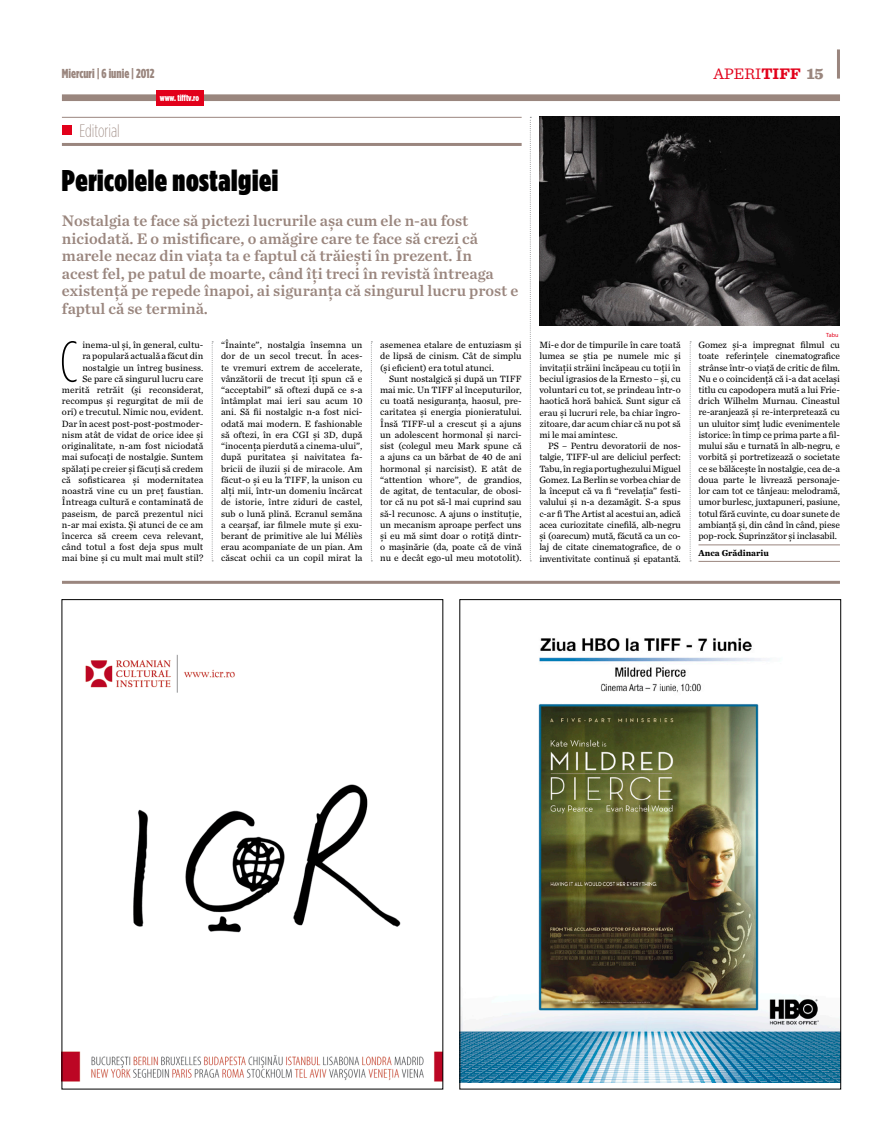
<style>
.page{position:relative;width:893px;height:1134px;background:#fff}
.page>*{position:absolute;margin:0;border:0;box-sizing:border-box;transform-origin:0 0}
.t1{font:200 57.6px "Gotham Condensed";color:#000}
.t2{font:900 30px "Gotham Condensed";letter-spacing:.02em;color:#000}
.t3{font:200 18px "Gotham Condensed";color:#9a867e}
.t4{font:16px/17.5px "Chronicle Text G2 Semi";color:#9a867e}
.t5{font:16px "Sentinel";color:#e2001a}
.t6{font:900 13px "Gotham Condensed";color:#9a867e}
.t7{font:9.5px/11.2px "Chronicle Text G2";letter-spacing:.005em;color:#000;text-align:justify}
.t8{font:700 9px "Chronicle Text G2";color:#000}
.t9{font:900 9px "Gotham Condensed";letter-spacing:-.005em;color:#fff}
.t10{font:6px "Myriad Pro";color:#e2001a}
.s1{font-weight:700}
.s2{font-weight:900;color:#9a867e}
</style>
<div class="page">
<div style="left:62px;top:94px;width:778px;height:7px;background:#9a867e"></div>
<hr style="left:837px;top:49px;width:3px;height:30px;background:#9a867e">
<div style="left:156px;top:90px;width:47px;height:16px;background:#e2001a"></div>
<hr style="left:62px;top:143px;width:460px;height:3px;background:#9a867e">
<hr style="left:62px;top:117px;width:460px;height:1px;background:#9a867e">
<div style="left:62px;top:126px;width:10px;height:9px;background:#e2001a"></div>
<hr style="left:698px;top:545px;width:142px;height:1px;background:#9a867e">
<hr style="left:698px;top:561px;width:142px;height:1px;background:#9a867e">
<img style="left:64px;top:654px;width:377px;height:428px">
<img style="left:462px;top:638px;width:377px;height:444px">
<hr style="left:62px;top:581px;width:778px;height:3px;background:#9a867e">
<img style="left:539px;top:117px;width:301px;height:209px">
<svg style="left:212px;top:341px;width:1px;height:220px"></svg>
<svg style="left:371px;top:341px;width:1px;height:220px"></svg>
<svg style="left:530px;top:117px;width:1px;height:444px"></svg>
<svg style="left:690px;top:341px;width:1px;height:220px"></svg>
<h3 class="t6" style="left:62px;top:65px;width:94px">Miercuri | 6 iunie | 2012</h3>
<h3 class="t5" style="left:713px;top:61px;width:112px">APERI<span class="s1">TIFF</span> <span class="s2">15</span></h3>
<p class="t9" style="left:160px;top:92px;width:41px">www. tifftv.ro</p>
<h3 class="t3" style="left:80px;top:121px;width:42px">Editorial</h3>
<h2 class="t2" style="left:62px;top:162px;width:218px">Pericolele nostalgiei</h2>
<p class="t4" style="left:62px;top:211px;width:458px">Nostalgia te face să pictezi lucrurile așa cum ele n-au fost niciodată. E o mistificare, o amăgire care te face să crezi că marele necaz din viaţa ta e faptul că trăiești în prezent. În<br>acest fel, pe patul de moarte, când îţi treci în revistă întreaga existenţă pe repede înapoi, ai siguranţa că singurul lucru prost e faptul că se termină.</p>
<p class="t7" style="left:221px;top:339px;width:143px">“Înainte”, nostalgia însemna un dor de un secol trecut. În aces&shy;te vremuri extrem de accelerate, vânzătorii de trecut îţi spun că e “acceptabil” să oftezi după ce s-a întâmplat mai ieri sau acum 10 ani. Să fii nostalgic n-a fost nici&shy;odată mai modern. E fashionable să oftezi, în era CGI și 3D, după “inocenţa pierdută a cinema-ului”, după puritatea și naivitatea fa&shy;bricii de iluzii și de miracole. Am făcut-o și eu la TIFF, la unison cu alţi mii, într-un domeniu încărcat de istorie, între ziduri de castel, sub o lună plină. Ecranul semăna a cearșaf, iar filmele mute și exu&shy;berant de primitive ale lui Méliès erau acompaniate de un pian. Am căscat ochii ca un copil mirat la</p>
<p class="t7" style="left:380px;top:339px;width:143px">asemenea etalare de entuziasm și de lipsă de cinism. Cât de simplu (și eficient) era totul atunci.</p>
<h1 class="t1" style="left:60px;top:329px;width:20px">C</h1>
<p class="t7" style="left:62px;top:339px;width:143px;text-align:right">inema-ul și, în general, cultu-<br>ra populară actuală a făcut din nostalgie un întreg business.<br>Se pare că singurul lucru care merită retrăit (și reconsiderat, recompus și regurgitat de mii de ori) e trecutul. Nimic nou, evident.<br>Dar în acest post-post-postmoder&shy;nism atât de vidat de orice idee și originalitate, n-am fost niciodată mai sufocaţi de nostalgie. Suntem spălaţi pe creier și făcuţi să credem că sofisticarea și modernitatea noastră vine cu un preţ faustian.<br>Întreaga cultură e contaminată de paseism, de parcă prezentul nici n-ar mai exista. Şi atunci de ce am încerca să creem ceva relevant, când totul a fost deja spus mult mai bine și cu mult mai mult stil?</p>
<p class="t7" style="left:380px;top:372px;width:143px;text-indent:9px">Sunt nostalgică și după un TIFF mai mic. Un TIFF al începuturilor, cu toată nesiguranţa, haosul, pre&shy;caritatea și energia pionieratului.<br>Însă TIFF-ul a crescut și a ajuns un adolescent hormonal și narci&shy;sist (colegul meu Mark spune că a ajuns ca un bărbat de 40 de ani hormonal și narcisist). E atât de “attention whore”, de grandios, de agitat, de tentacular, de obosi&shy;tor că nu pot să-l mai cuprind sau să-l recunosc. A ajuns o instituţie, un mecanism aproape perfect uns și eu mă simt doar o rotiţă dintr&shy;o mașinărie (da, poate că de vină nu e decât ego-ul meu mototolit).</p>
<p class="t7" style="left:539px;top:339px;width:143px">Mi-e dor de timpurile în care toată lumea se știa pe numele mic și invitaţii străini încăpeau cu toţii în beciul igrasios de la Ernesto – și, cu voluntari cu tot, se prindeau într-o haotică horă bahică. Sunt sigur că erau și lucruri rele, ba chiar îngro&shy;zitoare, dar acum chiar că nu pot să mi le mai amintesc.</p>
<p class="t7" style="left:539px;top:440px;width:143px;text-indent:9px">PS – Pentru devoratorii de nos&shy;talgie, TIFF-ul are deliciul perfect:<br>Tabu, în regia portughezului Miguel Gomez. La Berlin se vorbea chiar de la început că va fi “revelaţia” festi&shy;valului și n-a dezamăgit. S-a spus c-ar fi The Artist al acestui an, adică acea curiozitate cinefilă, alb-negru și (oarecum) mută, făcută ca un co&shy;laj de citate cinematografice, de o inventivitate continuă și epatantă.</p>
<p class="t10" style="left:826px;top:331px;width:14px">Tabu</p>
<p class="t7" style="left:698px;top:339px;width:143px">Gomez și-a impregnat filmul cu toate referinţele cinematografice strânse într-o viaţă de critic de film.<br>Nu e o coincidenţă că i-a dat același titlu cu capodopera mută a lui Frie&shy;drich Wilhelm Murnau. Cineastul re-aranjează și re-interpretează cu un uluitor simţ ludic evenimentele istorice: în timp ce prima parte a fil&shy;mului său e turnată în alb-negru, e vorbită și portretizează o societate ce se bălăcește în nostalgie, cea de-a doua parte le livrează personaje&shy;lor cam tot ce tânjeau: melodramă, umor burlesc, juxtapuneri, pasiune, totul fără cuvinte, cu doar sunete de ambianţă și, din când în când, piese pop-rock. Suprinzător și inclasabil.</p>
<p class="t8" style="left:698px;top:546px;width:72px">Anca Grădinariu</p>
</div>
